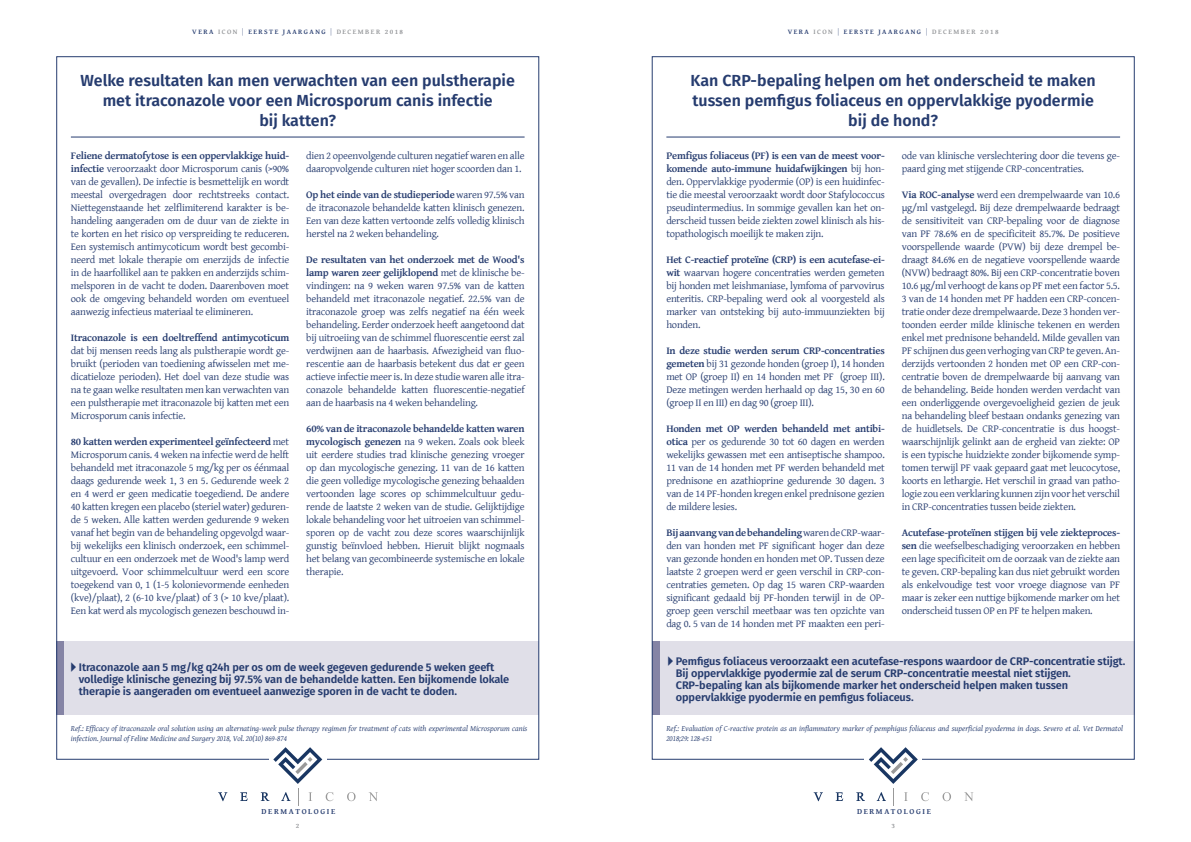
<style>
.page{position:relative;width:1191px;height:842px;background:#fff}
.page>*{position:absolute;margin:0;border:0;box-sizing:border-box;transform-origin:0 0}
.t1{font:600 16px/20px "Fira Sans";color:#263c6f;text-align:center}
.t2{font:600 11px/12px "Fira Sans";letter-spacing:-.01em;color:#263c6f}
.t3{font:10.5px/13px "Gentium Basic";letter-spacing:-.02em;color:#263c6f;text-align:justify}
.t4{font:italic 8px/10px "Gentium Basic";color:#263c6f}
.t5{font:700 8px "Gentium Basic";letter-spacing:.2em;color:#263c6f}
.t6{font:700 7px "Gentium Basic";letter-spacing:.2em;color:#263c6f}
.t7{font:700 7px "Gentium Basic";letter-spacing:.2em;color:#939598}
.s1{color:#939598}
.s2{font-weight:700}
</style>
<div class="page">
<div style="left:57px;top:641px;width:482px;height:73px;background:#e0dfe8"></div>
<div style="left:652px;top:641px;width:482px;height:73px;background:#e0dfe8"></div>
<hr style="left:71px;top:137px;width:453px;height:1px;background:#263c6f">
<hr style="left:666px;top:137px;width:454px;height:1px;background:#263c6f">
<div style="left:57px;top:641px;width:7px;height:73px;background:#8584a5"></div>
<div style="left:652px;top:641px;width:7px;height:73px;background:#8584a5"></div>
<svg style="left:218px;top:747px;width:160px;height:58px"></svg>
<svg style="left:813px;top:747px;width:160px;height:58px"></svg>
<p class="t6" style="left:192px;top:27px;width:47px">VERA <span class="s1">ICON</span></p>
<p class="t6" style="left:248px;top:27px;width:79px">EERSTE JAARGANG</p>
<p class="t7" style="left:337px;top:27px;width:68px">DECEMBER 2018</p>
<p class="t6" style="left:788px;top:27px;width:47px">VERA <span class="s1">ICON</span></p>
<p class="t6" style="left:844px;top:27px;width:79px">EERSTE JAARGANG</p>
<p class="t7" style="left:932px;top:27px;width:68px">DECEMBER 2018</p>
<p class="t1" style="left:81px;top:69px;width:436px">Welke resultaten kan men verwachten van een pulstherapie met itraconazole voor een Microsporum canis infectie<br>bij katten?</p>
<p class="t1" style="left:690px;top:69px;width:407px">Kan CRP-bepaling helpen om het onderscheid te maken tussen pemfigus foliaceus en oppervlakkige pyodermie bij de hond?</p>
<p class="t3" style="left:71px;top:149px;width:220px"><span class="s2">Feliene dermatofytose is een oppervlakkige huid&shy;infectie</span> veroorzaakt door Microsporum canis (&gt;90% van de gevallen). De infectie is besmettelijk en wordt meestal overgedragen door rechtstreeks contact.<br>Niettegenstaande het zelflimiterend karakter is be&shy;handeling aangeraden om de duur van de ziekte in te korten en het risico op verspreiding te reduceren.<br>Een systemisch antimycoticum wordt best gecombi&shy;neerd met lokale therapie om enerzijds de infectie in de haarfollikel aan te pakken en anderzijds schim&shy;melsporen in de vacht te doden. Daarenboven moet ook de omgeving behandeld worden om eventueel aanwezig infectieus materiaal te elimineren.</p>
<p class="t3" style="left:71px;top:331px;width:220px"><span class="s2">Itraconazole is een doeltreffend antimycoticum </span>dat bij mensen reeds lang als pulstherapie wordt ge&shy;bruikt (perioden van toediening afwisselen met me&shy;dicatieloze perioden). Het doel van deze studie was na te gaan welke resultaten men kan verwachten van een pulstherapie met itraconazole bij katten met een Microsporum canis infectie.</p>
<p class="t3" style="left:71px;top:435px;width:220px"><span class="s2">80 katten werden experimenteel geïnfecteerd</span> met Microsporum canis. 4 weken na infectie werd de helft behandeld met itraconazole 5 mg/kg per os éénmaal daags gedurende week 1, 3 en 5. Gedurende week 2 en 4 werd er geen medicatie toegediend. De andere 40 katten kregen een placebo (steriel water) geduren&shy;de 5 weken. Alle katten werden gedurende 9 weken vanaf het begin van de behandeling opgevolgd waar&shy;bij wekelijks een klinisch onderzoek, een schimmel&shy;cultuur en een onderzoek met de Wood's lamp werd uitgevoerd. Voor schimmelcultuur werd een score toegekend van 0, 1 (1-5 kolonievormende eenheden (kve)/plaat), 2 (6-10 kve/plaat) of 3 (&gt; 10 kve/plaat).<br>Een kat werd als mycologisch genezen beschouwd in-</p>
<p class="t3" style="left:666px;top:149px;width:220px"><span class="s2">Pemfigus foliaceus (PF) is een van de meest voor&shy;komende auto-immune huidafwijkingen</span> bij hon&shy;den. Oppervlakkige pyodermie (OP) is een huidinfec&shy;tie die meestal veroorzaakt wordt door Stafylococcus pseudintermedius. In sommige gevallen kan het on&shy;derscheid tussen beide ziekten zowel klinisch als his&shy;topathologisch moeilijk te maken zijn.</p>
<p class="t3" style="left:666px;top:253px;width:220px"><span class="s2">Het C-reactief proteïne (CRP) is een acutefase-ei&shy;wit</span> waarvan hogere concentraties werden gemeten bij honden met leishmaniase, lymfoma of parvovirus enteritis. CRP-bepaling werd ook al voorgesteld als marker van ontsteking bij auto-immuunziekten bij honden.</p>
<p class="t3" style="left:666px;top:344px;width:220px"><span class="s2">In deze studie werden serum CRP-concentraties gemeten</span> bij 31 gezonde honden (groep I), 14 honden met OP (groep II) en 14 honden met PF (groep III).<br>Deze metingen werden herhaald op dag 15, 30 en 60 (groep II en III) en dag 90 (groep III).</p>
<p class="t3" style="left:666px;top:422px;width:220px"><span class="s2">Honden met OP werden behandeld met antibi&shy;otica</span> per os gedurende 30 tot 60 dagen en werden wekelijks gewassen met een antiseptische shampoo.<br>11 van de 14 honden met PF werden behandeld met prednisone en azathioprine gedurende 30 dagen. 3 van de 14 PF-honden kregen enkel prednisone gezien de mildere lesies.</p>
<p class="t3" style="left:666px;top:526px;width:220px"><span class="s2">Bij aanvang van de behandeling</span> waren de CRP-waar&shy;den van honden met PF significant hoger dan deze van gezonde honden en honden met OP. Tussen deze laatste 2 groepen werd er geen verschil in CRP-con&shy;centraties gemeten. Op dag 15 waren CRP-waarden significant gedaald bij PF-honden terwijl in de OP&shy;groep geen verschil meetbaar was ten opzichte van dag 0. 5 van de 14 honden met PF maakten een peri-</p>
<p class="t3" style="left:306px;top:149px;width:220px">dien 2 opeenvolgende culturen negatief waren en alle daaropvolgende culturen niet hoger scoorden dan 1.</p>
<p class="t3" style="left:306px;top:188px;width:220px"><span class="s2">Op het einde van de studieperiode</span> waren 97.5% van de itraconazole behandelde katten klinisch genezen.<br>Een van deze katten vertoonde zelfs volledig klinisch herstel na 2 weken behandeling.</p>
<p class="t3" style="left:306px;top:253px;width:220px"><span class="s2">De resultaten van het onderzoek met de Wood's lamp waren zeer gelijklopend</span> met de klinische be&shy;vindingen: na 9 weken waren 97.5% van de katten behandeld met itraconazole negatief. 22.5% van de itraconazole groep was zelfs negatief na één week behandeling. Eerder onderzoek heeft aangetoond dat bij uitroeiing van de schimmel fluorescentie eerst zal verdwijnen aan de haarbasis. Afwezigheid van fluo&shy;rescentie aan de haarbasis betekent dus dat er geen actieve infectie meer is. In deze studie waren alle itra&shy;conazole behandelde katten fluorescentie-negatief aan de haarbasis na 4 weken behandeling.</p>
<p class="t3" style="left:306px;top:422px;width:220px"><span class="s2">60% van de itraconazole behandelde katten waren mycologisch genezen</span> na 9 weken. Zoals ook bleek uit eerdere studies trad klinische genezing vroeger op dan mycologische genezing. 11 van de 16 katten die geen volledige mycologische genezing behaalden vertoonden lage scores op schimmelcultuur gedu&shy;rende de laatste 2 weken van de studie. Gelijktijdige lokale behandeling voor het uitroeien van schimmel&shy;sporen op de vacht zou deze scores waarschijnlijk gunstig beïnvloed hebben. Hieruit blijkt nogmaals het belang van gecombineerde systemische en lokale therapie.</p>
<p class="t3" style="left:901px;top:149px;width:220px">ode van klinische verslechtering door die tevens ge&shy;paard ging met stijgende CRP-concentraties.</p>
<p class="t3" style="left:901px;top:188px;width:220px"><span class="s2">Via ROC-analyse</span> werd een drempelwaarde van 10.6 μg/ml vastgelegd. Bij deze drempelwaarde bedraagt de sensitiviteit van CRP-bepaling voor de diagnose van PF 78.6% en de specificiteit 85.7%. De positieve voorspellende waarde (PVW) bij deze drempel be&shy;draagt 84.6% en de negatieve voorspellende waarde (NVW) bedraagt 80%. Bij een CRP-concentratie boven 10.6 μg/ml verhoogt de kans op PF met een factor 5.5.</p>
<p class="t3" style="left:901px;top:292px;width:220px">3 van de 14 honden met PF hadden een CRP-concen&shy;tratie onder deze drempelwaarde. Deze 3 honden ver&shy;toonden eerder milde klinische tekenen en werden enkel met prednisone behandeld. Milde gevallen van PF schijnen dus geen verhoging van CRP te geven. An&shy;derzijds vertoonden 2 honden met OP een CRP-con&shy;centratie boven de drempelwaarde bij aanvang van de behandeling. Beide honden werden verdacht van een onderliggende overgevoeligheid gezien de jeuk na behandeling bleef bestaan ondanks genezing van de huidletsels. De CRP-concentratie is dus hoogst&shy;waarschijnlijk gelinkt aan de ergheid van ziekte: OP is een typische huidziekte zonder bijkomende symp&shy;tomen terwijl PF vaak gepaard gaat met leucocytose, koorts en lethargie. Het verschil in graad van patho&shy;logie zou een verklaring kunnen zijn voor het verschil in CRP-concentraties tussen beide ziekten.</p>
<p class="t3" style="left:901px;top:526px;width:220px"><span class="s2">Acutefase-proteïnen stijgen bij vele ziekteproces&shy;sen</span> die weefselbeschadiging veroorzaken en hebben een lage specificiteit om de oorzaak van de ziekte aan te geven. CRP-bepaling kan dus niet gebruikt worden als enkelvoudige test voor vroege diagnose van PF maar is zeker een nuttige bijkomende marker om het onderscheid tussen OP en PF te helpen maken.</p>
<p class="t2" style="left:79px;top:660px;width:432px">Itraconazole aan 5 mg/kg q24h per os om de week gegeven gedurende 5 weken geeft volledige klinische genezing bij 97.5% van de behandelde katten. Een bijkomende lokale therapie is aangeraden om eventueel aanwezige sporen in de vacht te doden.</p>
<p class="t2" style="left:676px;top:654px;width:451px">Pemfigus foliaceus veroorzaakt een acutefase-respons waardoor de CRP-concentratie stijgt.<br>Bij oppervlakkige pyodermie zal de serum CRP-concentratie meestal niet stijgen.<br>CRP-bepaling kan als bijkomende marker het onderscheid helpen maken tussen oppervlakkige pyodermie en pemfigus foliaceus.</p>
<p class="t4" style="left:71px;top:723px;width:458px">Ref.: Efficacy of itraconazole oral solution using an alternating-week pulse therapy regimen for treatment of cats with experimental Microsporum canis infection. Journal of Feline Medicine and Surgery 2018, Vol. 20(10) 869-874</p>
<p class="t4" style="left:666px;top:723px;width:458px">Ref.: Evaluation of C-reactive protein as an inflammatory marker of pemphigus foliaceus and superficial pyoderma in dogs. Severo et al. Vet Dermatol<br>2018;29: 128-e51</p>
<p class="t5" style="left:261px;top:805px;width:75px">DERMATOLOGIE</p>
<p class="t5" style="left:857px;top:805px;width:75px">DERMATOLOGIE</p>
<p class="t7" style="left:296px;top:821px;width:5px">2</p>
<p class="t7" style="left:891px;top:821px;width:5px">3</p>
</div>
